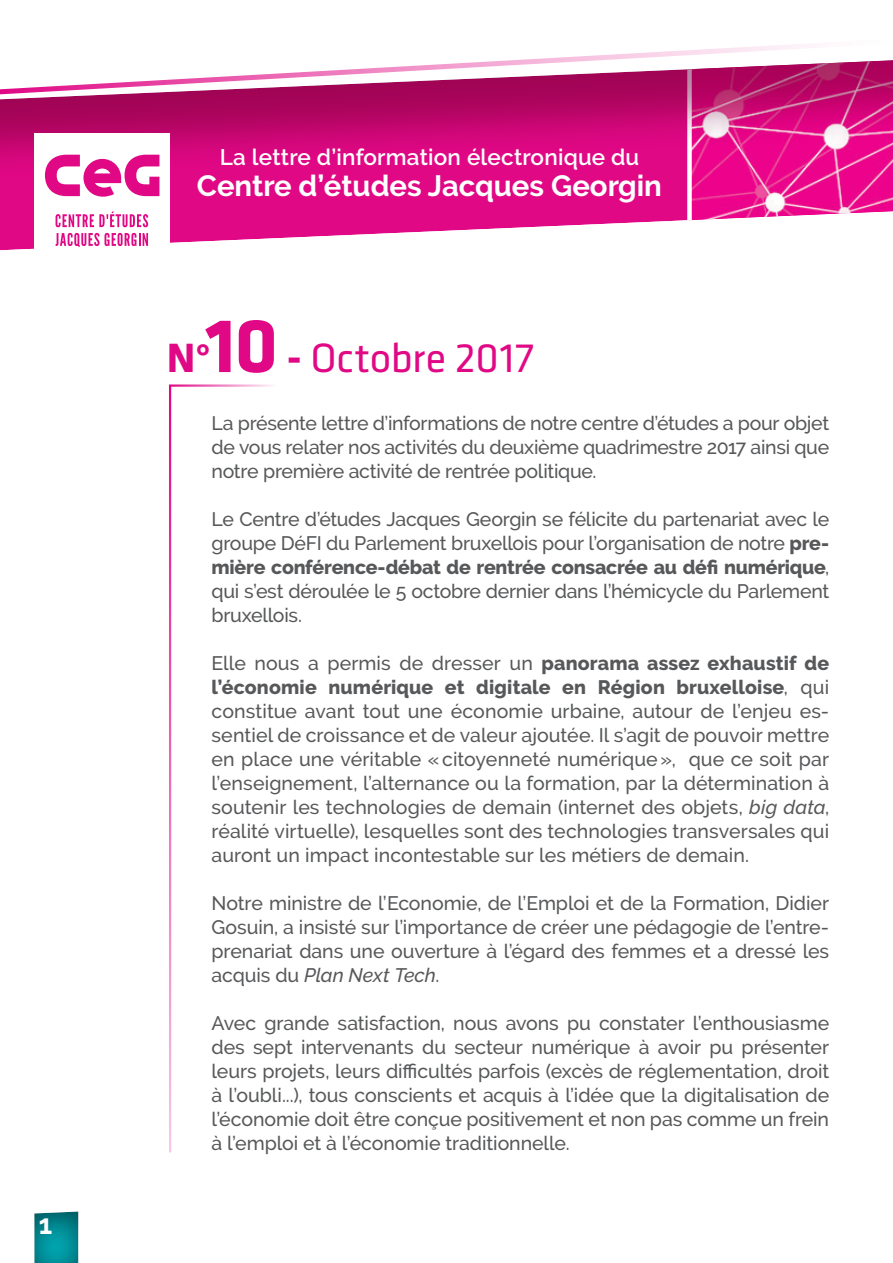
<style>
.page{position:relative;width:893px;height:1263px;background:#fff}
.page>*{position:absolute;margin:0;border:0;box-sizing:border-box;transform-origin:0 0}
.t1{font:42.45px "Klavika";color:#e00885}
.t2{font:700 29.25px "Raleway";color:#fff}
.t3{font:700 27.3px "Raleway";color:#fff}
.t4{font:600 22.5px "Raleway";letter-spacing:.01em;color:#fff}
.t5{font:500 19.5px/24px "Raleway";letter-spacing:-.01em;color:#57585a;text-align:justify}
.s1{font-weight:700}
.s2{font-weight:700;font-size:79.35px}
.s3{font-weight:800}
.s4{font-style:italic}
</style>
<div class="page">
<div style="left:32px;top:1211px;width:46px;height:52px;background:#231f20;opacity:.6"></div>
<svg style="left:0;top:95px;width:893px;height:156px;background:#db3091"></svg>
<div style="left:34px;top:133px;width:136px;height:136px;background:#fff"></div>
<svg style="left:45px;top:155px;width:114px;height:42px"></svg>
<svg style="left:56px;top:233px;width:92px;height:14px"></svg>
<svg style="left:56px;top:212px;width:92px;height:15px"></svg>
<hr style="left:169px;top:386px;width:2px;height:766px;background:#e00885">
<hr style="left:169px;top:384px;width:107px;height:3px;background:#e00885">
<svg style="left:0;top:44px;width:893px;height:51px"></svg>
<p class="t3" style="left:39px;top:1209px;width:15px">1</p>
<p class="t4" style="left:220px;top:144px;width:421px">La lettre d’information électronique du</p>
<p class="t2" style="left:197px;top:169px;width:466px">Centre d’études Jacques Georgin</p>
<p class="t1" style="left:167px;top:335px;width:368px"><span class="s1">N°</span><span class="s2">10</span> <span class="s1">-</span> Octobre 2017</p>
<p class="t5" style="left:212px;top:411px;width:619px">La présente lettre d’informations de notre centre d’études a pour objet de vous relater nos activités du deuxième quadrimestre 2017 ainsi que notre première activité de rentrée politique.</p>
<p class="t5" style="left:212px;top:507px;width:619px">Le Centre d’études Jacques Georgin se félicite du partenariat avec le groupe DéFI du Parlement bruxellois pour l’organisation de notre <span class="s3">pre&shy;mière conférence-débat de rentrée consacrée au défi numérique</span>, qui s’est déroulée le 5 octobre dernier dans l’hémicycle du Parlement bruxellois.</p>
<p class="t5" style="left:212px;top:651px;width:619px">Elle nous a permis de dresser un <span class="s3">panorama assez exhaustif de l’économie numérique et digitale en Région bruxelloise</span>, qui constitue avant tout une économie urbaine, autour de l’enjeu es&shy;sentiel de croissance et de valeur ajoutée. Il s’agit de pouvoir mettre en place une véritable «citoyenneté numérique», que ce soit par l’enseignement, l’alternance ou la formation, par la détermination à soutenir les technologies de demain (internet des objets, <span class="s4">big data</span>, réalité virtuelle), lesquelles sont des technologies transversales qui auront un impact incontestable sur les métiers de demain.</p>
<p class="t5" style="left:212px;top:891px;width:619px">Notre ministre de l’Economie, de l’Emploi et de la Formation, Didier Gosuin, a insisté sur l’importance de créer une pédagogie de l’entre&shy;prenariat dans une ouverture à l’égard des femmes et a dressé les acquis du <span class="s4">Plan Next Tech</span>.</p>
<p class="t5" style="left:212px;top:1011px;width:619px">Avec grande satisfaction, nous avons pu constater l’enthousiasme des sept intervenants du secteur numérique à avoir pu présenter leurs projets, leurs difficultés parfois (excès de réglementation, droit à l’oubli...), tous conscients et acquis à l’idée que la digitalisation de l’économie doit être conçue positivement et non pas comme un frein à l’emploi et à l’économie traditionnelle.</p>
</div>
